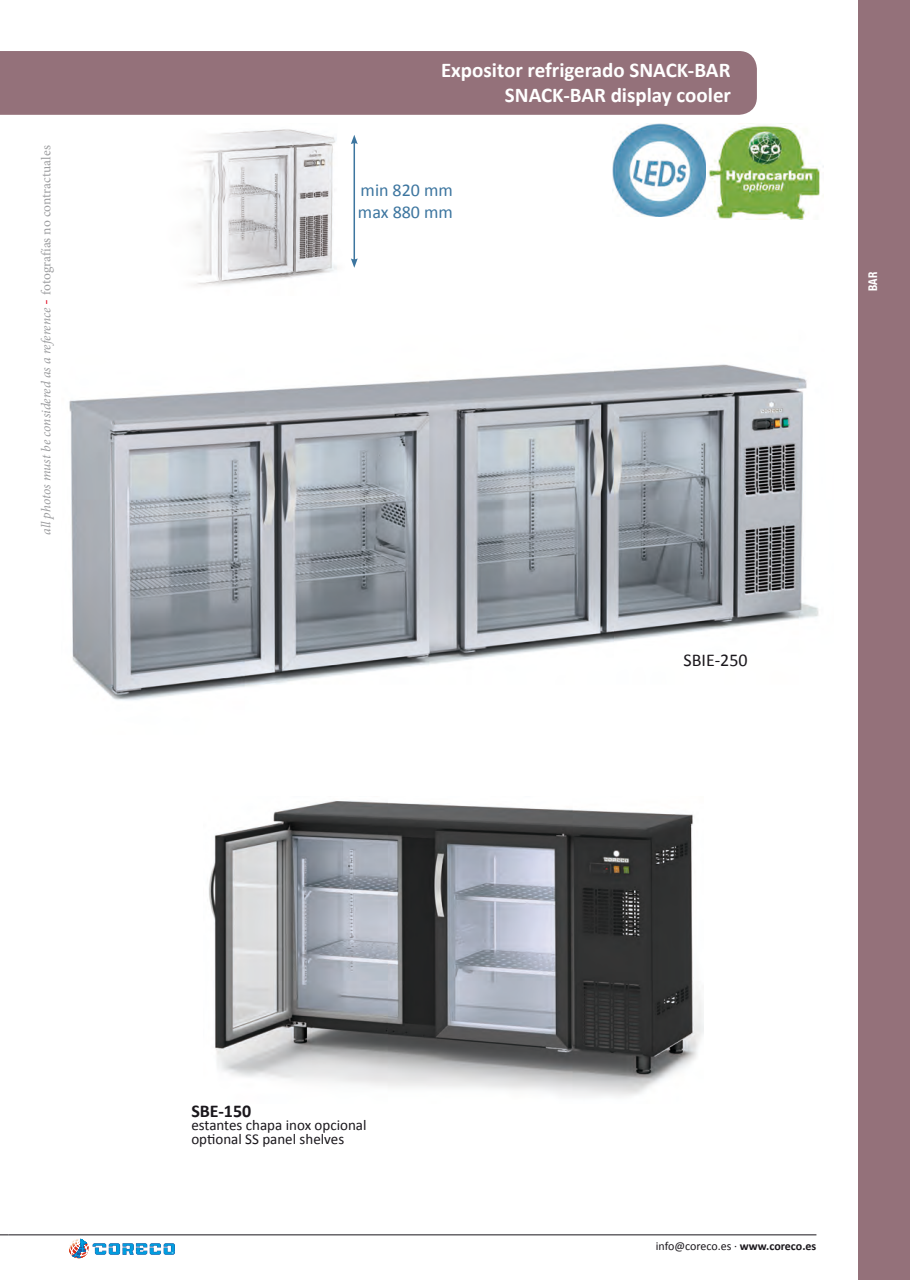
<style>
.page{position:relative;width:910px;height:1280px;background:#fff}
.page>*{position:absolute;margin:0;border:0;box-sizing:border-box;transform-origin:0 0}
.t1{font:700 21px "Calibri";color:#fff}
.t2{font:18px "Calibri";color:#3c759f}
.t3{font:18px "Calibri";color:#1a171c}
.t4{font:700 18px "Calibri";color:#1a171c}
.t5{font:15px "Calibri";color:#1a171c}
.t6{font:italic 13.5px "Minion Pro";letter-spacing:-.005em;color:#9d9ea0}
.t7{font:12px "Calibri";letter-spacing:-.005em;color:#1a171c}
.t8{font:700 condensed 12px "Helvetica Neue LT Com";color:#fff;scale:.95 1}
.s1{font-style:normal;font-size:16.5px;color:#e2001a}
.s2{font-style:normal}
.s3{font-weight:700}
</style>
<div class="page">
<div style="left:859px;top:0;width:51px;height:1280px;background:#94717a"></div>
<div style="left:0;top:51px;width:757px;height:64px;background:#94717a"></div>
<svg style="left:69px;top:1238px;width:106px;height:21px"></svg>
<hr style="left:9px;top:1234px;width:807px;height:1px;background:#1a171c">
<img style="left:69px;top:364px;width:750px;height:337px">
<hr style="left:354px;top:142px;width:1px;height:119px;background:#3c759f">
<svg style="left:351px;top:258px;width:7px;height:10px"></svg>
<svg style="left:351px;top:135px;width:7px;height:9px"></svg>
<img style="left:194px;top:129px;width:143px;height:157px">
<img style="left:209px;top:801px;width:494px;height:296px">
<img style="left:613px;top:123px;width:93px;height:94px">
<img style="left:708px;top:123px;width:112px;height:96px">
<p class="t6" style="left:37px;top:535px;width:391px;rotate:-90deg">all photos must be considered as a reference <span class="s1">-</span> <span class="s2">fotografías no contractuales</span></p>
<p class="t1" style="left:441px;top:55px;width:291px">Expositor refrigerado SNACK-BAR</p>
<p class="t1" style="left:505px;top:80px;width:228px">SNACK-BAR display cooler</p>
<p class="t2" style="left:361px;top:177px;width:94px">min 820 mm</p>
<p class="t2" style="left:358px;top:199px;width:96px">max 880 mm</p>
<p class="t8" style="left:865px;top:291px;width:22px;rotate:-90deg">BAR</p>
<p class="t3" style="left:684px;top:647px;width:66px">SBIE-250</p>
<p class="t4" style="left:191px;top:1098px;width:61px">SBE-150</p>
<p class="t5" style="left:191px;top:1115px;width:177px">estantes chapa inox opcional</p>
<p class="t5" style="left:191px;top:1128px;width:154px">optional SS panel shelves</p>
<p class="t7" style="left:656px;top:1238px;width:162px">info@coreco.es · <span class="s3">www.coreco.es</span></p>
</div>
